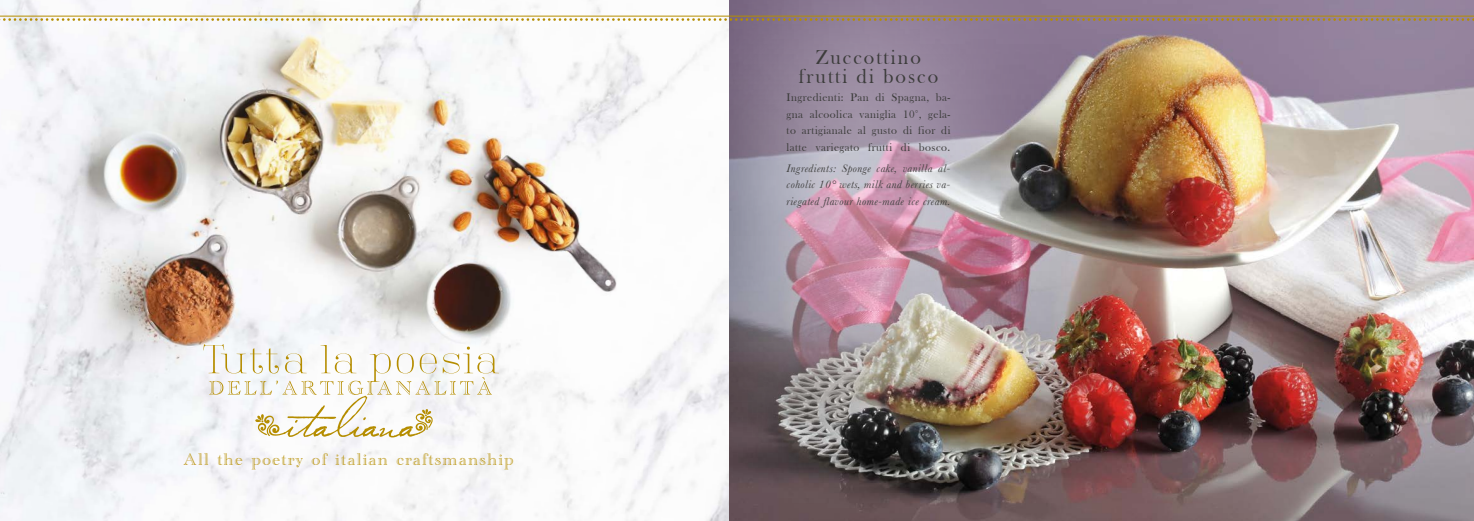
<style>
.page{position:relative;width:1474px;height:521px;background:#fff}
.page>*{position:absolute;margin:0;border:0;box-sizing:border-box;transform-origin:0 0}
.t1{font:20.65px/19.2px "Bask Old Face";letter-spacing:.1em;color:#3c3c3b;text-align:center}
.t2{font:17.5px "Academy Engraved Let Plain";letter-spacing:.08em;color:#b58d00}
.t3{font:11.38px/16.4px "Bask Old Face";letter-spacing:.04em;color:#3c3c3b;text-align:justify}
.t4{font:italic 11.38px/16.4px "Baskerville";letter-spacing:.04em;color:#3c3c3b;text-align:justify}
</style>
<div class="page">
<img style="left:0;top:0;width:575px;height:521px">
<img style="left:1066px;top:0;width:407px;height:521px">
<img style="left:575px;top:0;width:491px;height:521px">
<hr style="left:0;top:16px;width:1473px;height:1px;background:#b58d00">
<svg style="left:0;top:18px;width:1474px;height:3px"></svg>
<svg style="left:203px;top:344px;width:296px;height:93px"></svg>
<h2 class="t2" style="left:184px;top:446px;width:331px">All the poetry of italian craftsmanship</h2>
<h1 class="t1" style="left:799px;top:48px;width:141px">Zuccottino frutti di bosco</h1>
<p class="t3" style="left:786px;top:89px;width:165px">Ingredienti: Pan di Spagna, ba&shy;gna alcoolica vaniglia 10°, gela&shy;to artigianale al gusto di fior di latte variegato frutti di bosco.</p>
<p class="t4" style="left:786px;top:160px;width:165px">Ingredients: Sponge cake, vanilla al&shy;coholic 10° wets, milk and berries va&shy;riegated flavour home-made ice cream.</p>
</div>
